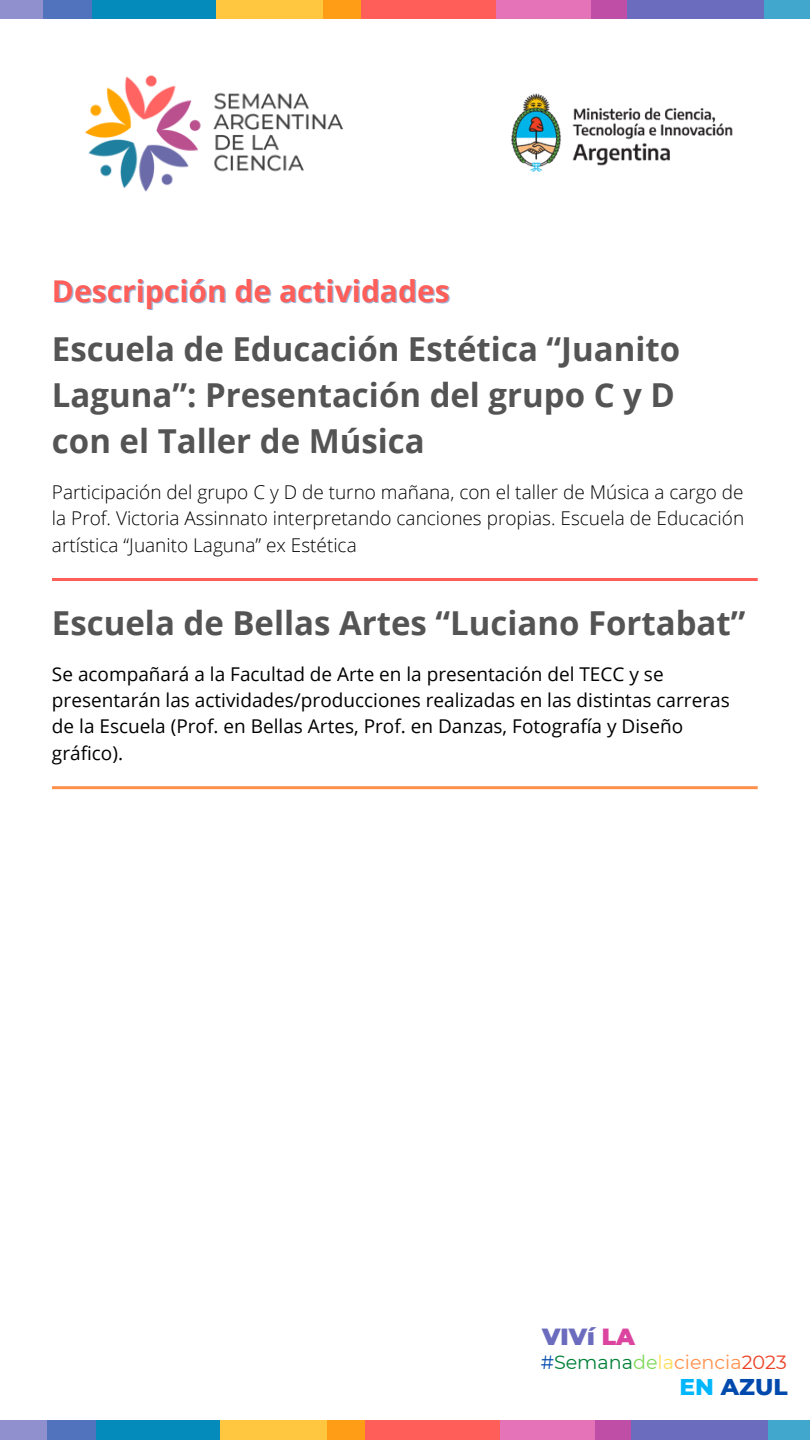
<style>
.page{position:relative;width:810px;height:1440px;background:#fff}
.page>*{position:absolute;margin:0;border:0;box-sizing:border-box;transform-origin:0 0}
.t1{font:700 33px/45.8px "Open Sans";color:#545454}
.t2{font:700 30px "Open Sans";color:#ff5e59}
.t3{font:900 23.3px "Montserrat";color:#6c6cbe}
.t4{font:800 23.3px "Montserrat";color:#004aad}
.t5{font:19.1px "Montserrat";color:#ff914d}
.t6{font:19px/26.2px "Open Sans";color:#000}
.t7{font:300 19px/26.2px "Open Sans";color:#000;text-align:justify}
.s1{color:#db45a0}
.s2{color:#004aad}
.s3{color:#008037}
.s4{color:#7ed957}
.s5{color:#ffde59}
.s6{color:#ec4023}
.s7{color:#00b7fe}
</style>
<div class="page">
<div style="left:738px;top:0;width:72px;height:20px;background:#42a7cc"></div>
<div style="left:591px;top:0;width:172px;height:20px;background:#6c6cbe"></div>
<svg style="left:496px;top:0;width:131px;height:20px;background:#db70b6"></svg>
<div style="left:323px;top:0;width:173px;height:20px;background:#ff5e59"></div>
<svg style="left:216px;top:0;width:145px;height:20px;background:#ffbe3f"></svg>
<div style="left:44px;top:0;width:172px;height:20px;background:#048abb"></div>
<svg style="left:0;top:0;width:92px;height:20px;background:#7586c7"></svg>
<div style="left:742px;top:1420px;width:68px;height:20px;background:#42a7cc"></div>
<div style="left:595px;top:1420px;width:172px;height:20px;background:#6c6cbe"></div>
<svg style="left:500px;top:1421px;width:131px;height:19px;background:#d968b2"></svg>
<div style="left:327px;top:1421px;width:173px;height:19px;background:#ff5e59"></div>
<svg style="left:220px;top:1420px;width:145px;height:20px;background:#ffbb34"></svg>
<div style="left:48px;top:1420px;width:172px;height:20px;background:#048abb"></div>
<svg style="left:0;top:1420px;width:96px;height:20px;background:#6f81c5"></svg>
<img style="left:85px;top:75px;width:258px;height:117px">
<img style="left:511px;top:93px;width:222px;height:79px">
<hr style="left:52px;top:786px;width:706px;height:3px;background:#ff914d">
<hr style="left:52px;top:578px;width:706px;height:3px;background:#ff5e59">
<p class="t2" style="left:52px;top:270px;width:399px">Descripción de actividades</p>
<p class="t1" style="left:52px;top:325px;width:630px">Escuela de Educación Estética “Juanito<br>Laguna”: Presentación del grupo C y D con el Taller de Música</p>
<p class="t7" style="left:52px;top:479px;width:694px">Participación del grupo C y D de turno mañana, con el taller de Música a cargo de la Prof. Victoria Assinnato interpretando canciones propias. Escuela de Educación artística “Juanito Laguna” ex Estética</p>
<p class="t1" style="left:52px;top:599px;width:695px">Escuela de Bellas Artes “Luciano Fortabat”</p>
<p class="t6" style="left:52px;top:660px;width:679px">Se acompañará a la Facultad de Arte en la presentación del TECC y se presentarán las actividades/producciones realizadas en las distintas carreras de la Escuela (Prof. en Bellas Artes, Prof. en Danzas, Fotografía y Diseño gráfico).</p>
<p class="t3" style="left:542px;top:1322px;width:94px">VIVí <span class="s1">LA</span></p>
<p class="t5" style="left:541px;top:1350px;width:248px"><span class="s2">#</span><span class="s3">Semana</span><span class="s4">de</span><span class="s5">la</span>ciencia<span class="s6">2023</span></p>
<p class="t4" style="left:680px;top:1373px;width:110px"><span class="s7">EN</span> AZUL</p>
</div>
